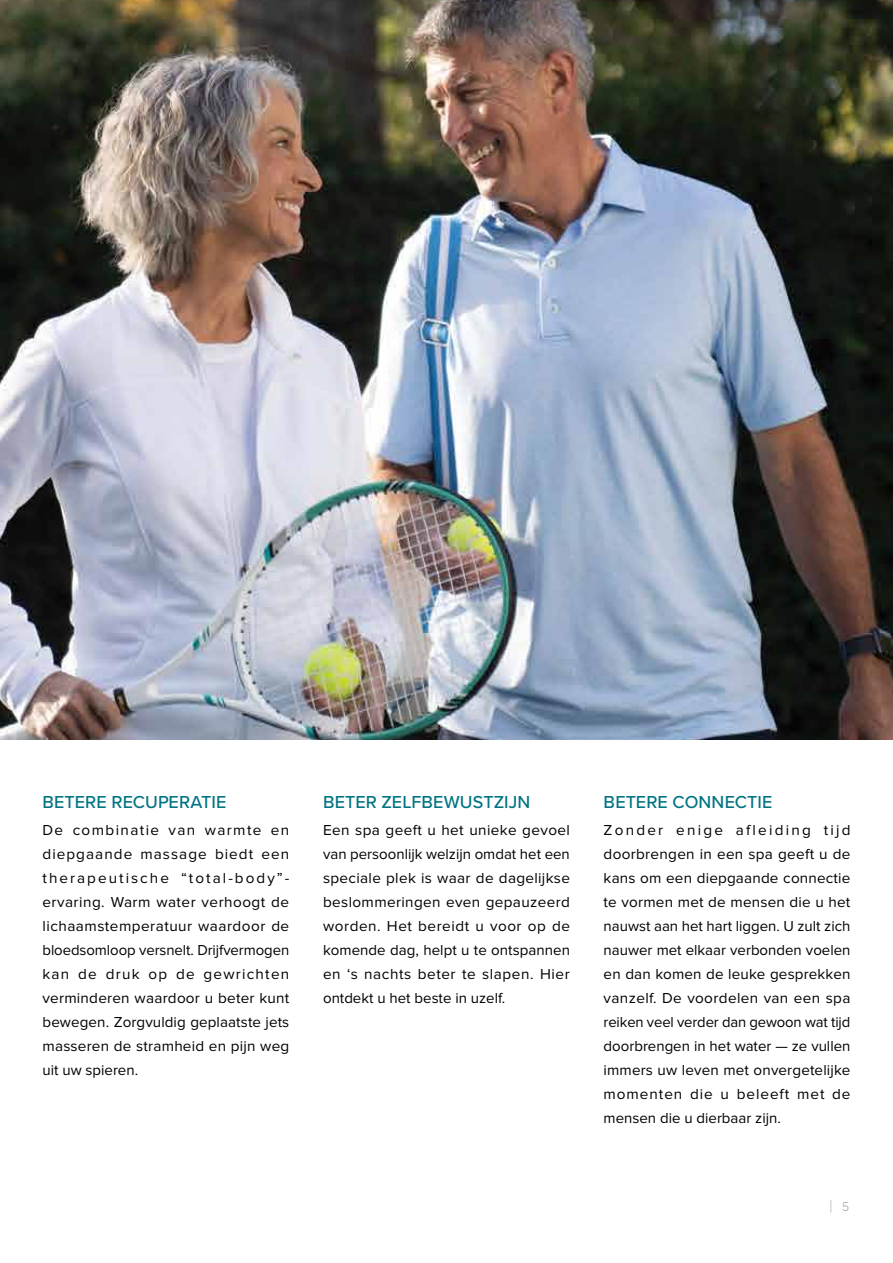
<style>
.page{position:relative;width:893px;height:1263px;background:#fff}
.page>*{position:absolute;margin:0;border:0;box-sizing:border-box;transform-origin:0 0}
.t1{font:500 18px "Proxima Nova";letter-spacing:.005em;color:#007482}
.t2{font:15px/24px "Proxima Nova";letter-spacing:.01em;color:#000;text-align:justify}
.t3{font:300 13.5px "Sofia Pro";color:#a7a9ac;scale:.95 1}
</style>
<div class="page">
<img style="left:0;top:0;width:893px;height:739px">
<p class="t1" style="left:43px;top:788px;width:185px">BETERE RECUPERATIE</p>
<p class="t2" style="left:43px;top:819px;width:248px">De combinatie van warmte en diepgaande massage biedt een therapeutische “total-body”- ervaring. Warm water verhoogt de lichaamstemperatuur waardoor de bloedsomloop versnelt. Drijfvermogen kan de druk op de gewrichten verminderen waardoor u beter kunt bewegen. Zorgvuldig geplaatste jets masseren de stramheid en pijn weg uit uw spieren.</p>
<p class="t1" style="left:323px;top:788px;width:209px">BETER ZELFBEWUSTZIJN</p>
<p class="t2" style="left:323px;top:819px;width:248px">Een spa geeft u het unieke gevoel van persoonlijk welzijn omdat het een speciale plek is waar de dagelijkse beslommeringen even gepauzeerd worden. Het bereidt u voor op de komende dag, helpt u te ontspannen en ‘s nachts beter te slapen. Hier ontdekt u het beste in uzelf.</p>
<p class="t1" style="left:604px;top:788px;width:170px">BETERE CONNECTIE</p>
<p class="t2" style="left:604px;top:819px;width:248px">Zonder enige afleiding tijd doorbrengen in een spa geeft u de kans om een diepgaande connectie te vormen met de mensen die u het nauwst aan het hart liggen. U zult zich nauwer met elkaar verbonden voelen en dan komen de leuke gesprekken vanzelf. De voordelen van een spa reiken veel verder dan gewoon wat tijd doorbrengen in het water — ze vullen immers uw leven met onvergetelijke momenten die u beleeft met de mensen die u dierbaar zijn.</p>
<p class="t3" style="left:829px;top:1197px;width:22px">| 5</p>
</div>
